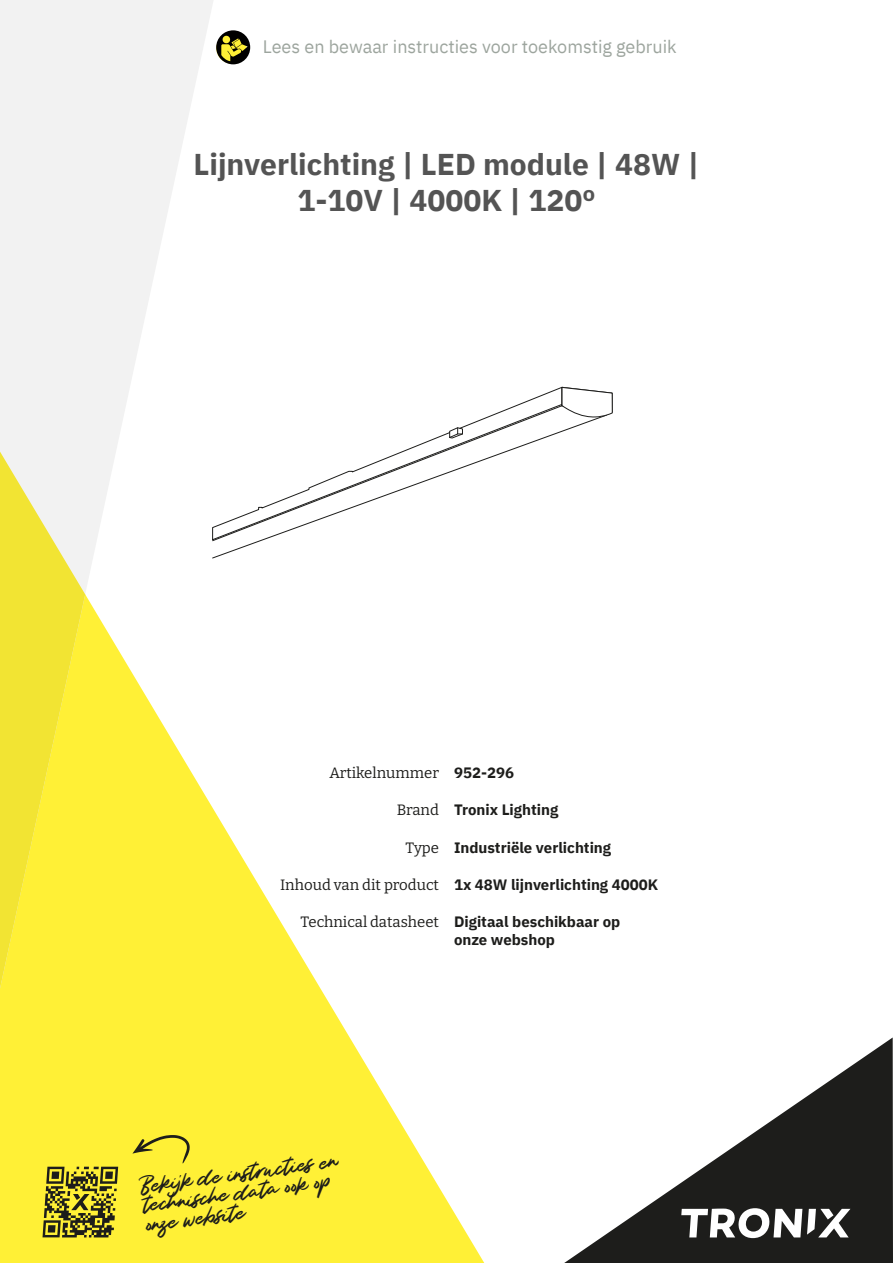
<style>
.page{position:relative;width:893px;height:1263px;background:#fff}
.page>*{position:absolute;margin:0;border:0;box-sizing:border-box;transform-origin:0 0}
.t1{font:700 30px/36px "IBM Plex Sans";color:#545454;text-align:center}
.t2{font:27px/19.6px "Rajawalite";color:#1d1d1b}
.t3{font:18px "IBM Plex Sans";color:#9da59e}
.t4{font:700 15px/18px "IBM Plex Sans";color:#1d1d1b}
.t5{font:15px "Bitter";color:#1d1d1b}
.s1{font-family:"Bitter";font-weight:400}
</style>
<div class="page">
<svg style="left:43px;top:810px;width:441px;height:453px;fill:#fff036"></svg>
<svg style="left:564px;top:1067px;width:286px;height:196px"></svg>
<svg style="left:43px;top:0;width:171px;height:988px"></svg>
<svg style="left:43px;top:452px;width:42px;height:536px;fill:#fff036"></svg>
<svg style="left:681px;top:1208px;width:169px;height:30px"></svg>
<svg style="left:43px;top:1167px;width:75px;height:70px;background:#908928"></svg>
<svg style="left:132px;top:1135px;width:58px;height:30px;background:#dbce31"></svg>
<svg style="left:216px;top:30px;width:34px;height:34px"></svg>
<svg style="left:0;top:0;width:43px;height:1263px"></svg>
<svg style="left:850px;top:1037px;width:43px;height:226px;background:#2c2c2a"></svg>
<svg style="left:212px;top:414px;width:388px;height:145px"></svg>
<svg style="left:561px;top:386px;width:52px;height:32px"></svg>
<p class="t3" style="left:263px;top:33px;width:415px">Lees en bewaar instructies voor toekomstig gebruik</p>
<h1 class="t1" style="left:194px;top:144px;width:507px">Lijnverlichting | LED module | 48W |<br>1-10V | 4000K | 120º</h1>
<p class="t5" style="left:329px;top:763px;width:111px">Artikelnummer</p>
<p class="t5" style="left:397px;top:801px;width:44px">Brand</p>
<p class="t4" style="left:454px;top:762px;width:62px">952-296</p>
<p class="t4" style="left:454px;top:800px;width:106px">Tronix Lighting</p>
<p class="t4" style="left:405px;top:837px;width:207px"><span class="s1">Type</span> Industriële verlichting</p>
<p class="t4" style="left:280px;top:875px;width:380px"><span class="s1">Inhoud van dit product</span> 1x 48W lijnverlichting 4000K</p>
<p class="t4" style="left:454px;top:911px;width:168px;text-indent:-154px"><span class="s1">Technical datasheet</span> Digitaal beschikbaar op onze webshop</p>
<h2 class="t2" style="left:141px;top:1178px;width:200px;rotate:-7deg">Bekijk de instructies en technische data ook op onze website</h2>
</div>
